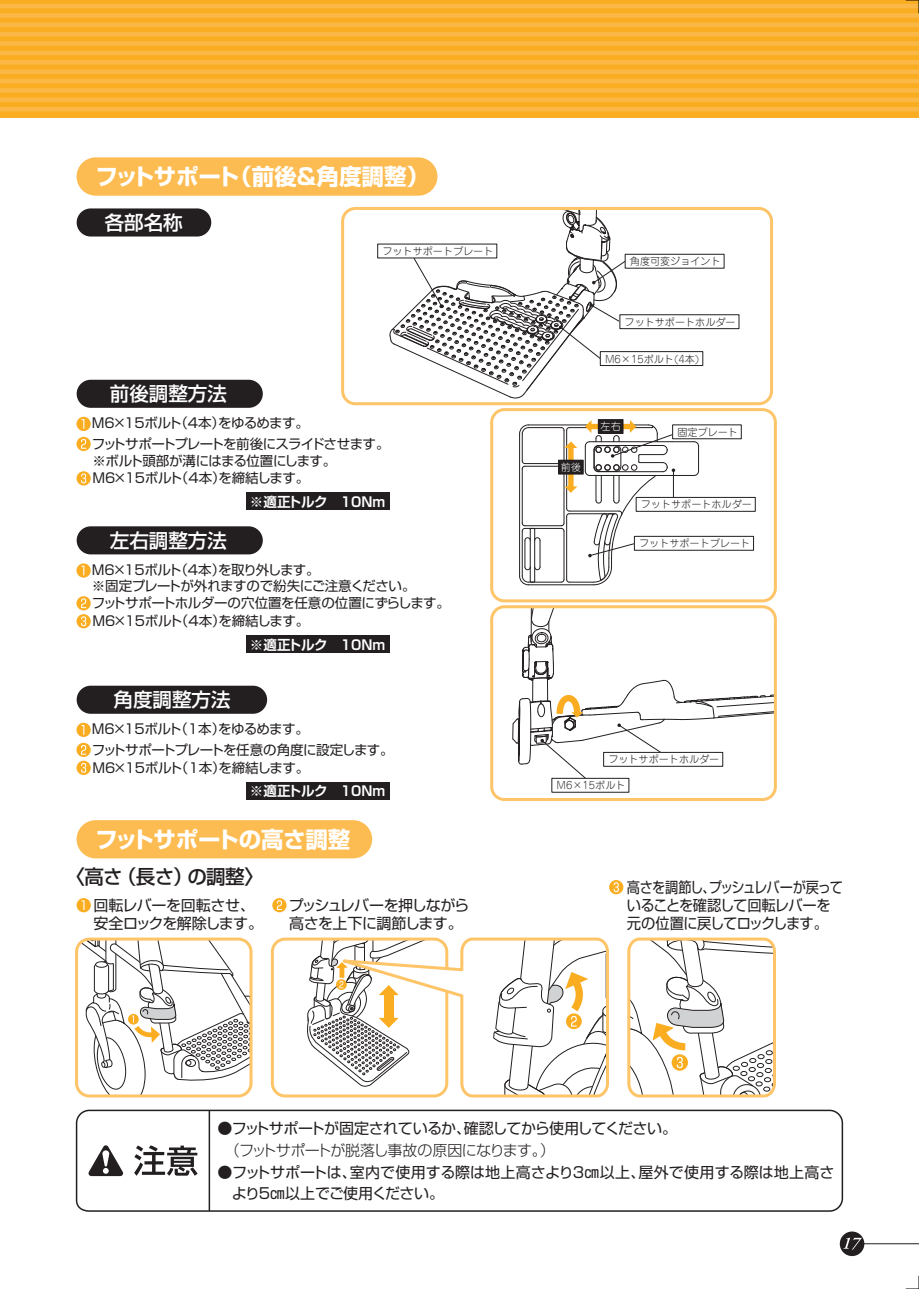
<style>
.page{position:relative;width:919px;height:1289px;background:#fff}
.page>*{position:absolute;margin:0;border:0;box-sizing:border-box;transform-origin:0 0}
.t1{font:700 22.5px "Shin Go Pro";letter-spacing:-.01em;color:#fff}
.t2{font:500 19.5px "Shin Go Pro";color:#fff}
.t3{font:500 19.5px "Shin Go Pro";letter-spacing:-.04em;color:#231f20}
.t4{font:15px/18px "Shin Go Pro";letter-spacing:-.035em;color:#231f20}
.t5{font:15px/21px "Shin Go Pro";letter-spacing:-.005em;color:#231f20}
.t6{font:15px/18px "Shin Go Pro";letter-spacing:-.035em;color:#231f20;scale:.88 1}
.t7{font:300 15px "Shin Go Pro";letter-spacing:-.05em;color:#231f20}
.t8{font:13.5px/17.2px "Shin Go Pro";letter-spacing:-.035em;color:#231f20}
.t9{font:700 13.5px "Shin Go Pro De";color:#fff}
.t10{font:300 10.05px "Jun 101 Pro";color:#231f20}
.t11{font:300 10.05px "Jun 101 Pro";color:#fff}
</style>
<div class="page">
<div style="left:77px;top:820px;width:295px;height:38px;background:#fdbc51;border-radius:19px"></div>
<div style="left:75px;top:937px;width:177px;height:160px;border:3px solid #fec468;border-radius:13px"></div>
<svg style="left:77px;top:939px;width:194px;height:156px"></svg>
<div style="left:271px;top:937px;width:177px;height:160px;border:3px solid #fec468;border-radius:13px"></div>
<svg style="left:316px;top:937px;width:293px;height:161px;background:#fed595"></svg>
<svg style="left:304px;top:939px;width:304px;height:156px"></svg>
<div style="left:77px;top:898px;width:14px;height:14px;background:#faad21;border-radius:50%"></div>
<svg style="left:82px;top:900px;width:2px;height:10px"></svg>
<svg style="left:627px;top:937px;width:149px;height:161px"></svg>
<svg style="left:609px;top:880px;width:14px;height:14px"></svg>
<svg style="left:613px;top:882px;width:5px;height:10px"></svg>
<div style="left:272px;top:898px;width:14px;height:14px;background:#faad21;border-radius:50%"></div>
<svg style="left:277px;top:900px;width:5px;height:10px"></svg>
<div style="left:77px;top:208px;width:134px;height:28px;background:#231f20;border-radius:14px"></div>
<svg style="left:76px;top:417px;width:15px;height:14px"></svg>
<svg style="left:81px;top:419px;width:3px;height:10px"></svg>
<svg style="left:76px;top:437px;width:15px;height:14px"></svg>
<svg style="left:81px;top:439px;width:5px;height:10px"></svg>
<svg style="left:76px;top:471px;width:15px;height:14px"></svg>
<svg style="left:81px;top:473px;width:5px;height:10px"></svg>
<div style="left:77px;top:380px;width:186px;height:28px;background:#231f20;border-radius:14px"></div>
<div style="left:246px;top:492px;width:144px;height:18px;background:#231f20"></div>
<svg style="left:76px;top:563px;width:15px;height:14px"></svg>
<svg style="left:81px;top:565px;width:3px;height:10px"></svg>
<svg style="left:76px;top:596px;width:15px;height:14px"></svg>
<svg style="left:81px;top:598px;width:5px;height:10px"></svg>
<svg style="left:76px;top:614px;width:15px;height:14px"></svg>
<svg style="left:81px;top:616px;width:5px;height:10px"></svg>
<div style="left:77px;top:526px;width:186px;height:28px;background:#231f20;border-radius:14px"></div>
<div style="left:246px;top:635px;width:144px;height:18px;background:#231f20"></div>
<svg style="left:76px;top:722px;width:15px;height:15px"></svg>
<svg style="left:81px;top:725px;width:3px;height:9px"></svg>
<svg style="left:76px;top:742px;width:15px;height:15px"></svg>
<svg style="left:81px;top:745px;width:5px;height:9px"></svg>
<svg style="left:76px;top:760px;width:15px;height:15px"></svg>
<svg style="left:81px;top:763px;width:5px;height:9px"></svg>
<div style="left:77px;top:685px;width:190px;height:28px;background:#231f20;border-radius:14px"></div>
<div style="left:246px;top:782px;width:144px;height:17px;background:#231f20"></div>
<div style="left:77px;top:157px;width:360px;height:39px;background:#fdbc51;border-radius:19px"></div>
<svg style="left:75px;top:1109px;width:768px;height:103px"></svg>
<hr style="left:208px;top:1110px;width:2px;height:100px;background:#231f20">
<svg style="left:88px;top:1145px;width:35px;height:30px"></svg>
<svg style="left:134px;top:1145px;width:63px;height:30px"></svg>
<div style="left:377px;top:244px;width:120px;height:14px;border:1px solid #231f20"></div>
<div style="left:625px;top:254px;width:99px;height:14px;border:1px solid #231f20"></div>
<div style="left:619px;top:314px;width:120px;height:15px;border:1px solid #231f20"></div>
<div style="left:600px;top:351px;width:103px;height:15px;border:1px solid #231f20"></div>
<svg style="left:389px;top:211px;width:237px;height:187px"></svg>
<div style="left:341px;top:207px;width:432px;height:198px;border:3px solid #fec468;border-radius:13px"></div>
<hr style="left:534px;top:529px;width:1px;height:52px;background:#231f20">
<hr style="left:530px;top:529px;width:1px;height:52px;background:#231f20">
<hr style="left:519px;top:434px;width:1px;height:142px;background:#231f20">
<hr style="left:528px;top:584px;width:65px;height:1px;background:#231f20">
<hr style="left:528px;top:424px;width:120px;height:1px;background:#231f20">
<hr style="left:525px;top:463px;width:36px;height:1px;background:#231f20">
<hr style="left:528px;top:427px;width:33px;height:1px;background:#231f20">
<hr style="left:525px;top:525px;width:36px;height:1px;background:#231f20">
<hr style="left:525px;top:466px;width:36px;height:1px;background:#231f20">
<svg style="left:519px;top:424px;width:10px;height:45px"></svg>
<hr style="left:522px;top:469px;width:1px;height:54px;background:#231f20">
<svg style="left:519px;top:537px;width:21px;height:48px"></svg>
<hr style="left:528px;top:582px;width:33px;height:1px;background:#231f20">
<hr style="left:525px;top:528px;width:36px;height:1px;background:#231f20">
<svg style="left:521px;top:522px;width:14px;height:9px"></svg>
<hr style="left:522px;top:531px;width:1px;height:45px;background:#231f20">
<div style="left:490px;top:408px;width:286px;height:194px;border:3px solid #fec468;border-radius:13px"></div>
<div style="left:636px;top:497px;width:119px;height:14px;border:1px solid #231f20"></div>
<div style="left:634px;top:536px;width:119px;height:14px;border:1px solid #231f20"></div>
<svg style="left:560px;top:420px;width:139px;height:165px"></svg>
<div style="left:598px;top:419px;width:25px;height:14px;background:#231f20"></div>
<div style="left:598px;top:419px;width:25px;height:15px;border:1px solid #231f20"></div>
<div style="left:558px;top:460px;width:25px;height:14px;background:#231f20"></div>
<div style="left:490px;top:605px;width:286px;height:196px;border:3px solid #fec468;border-radius:13px"></div>
<svg style="left:512px;top:606px;width:263px;height:173px"></svg>
<div style="left:603px;top:752px;width:119px;height:14px;background:#fff"></div>
<div style="left:603px;top:752px;width:120px;height:14px;border:1px solid #231f20"></div>
<div style="left:551px;top:778px;width:78px;height:14px;border:1px solid #231f20"></div>
<div style="left:0;top:0;width:918px;height:117px;background:#faad21"></div>
<hr style="left:0;top:107px;width:918px;height:4px;background:#fcb847">
<hr style="left:0;top:98px;width:918px;height:4px;background:#fcb847">
<div style="left:0;top:88px;width:918px;height:5px;background:#fcb847"></div>
<hr style="left:0;top:79px;width:918px;height:4px;background:#fcb847">
<div style="left:0;top:69px;width:918px;height:5px;background:#fcb847"></div>
<div style="left:0;top:60px;width:918px;height:5px;background:#fcb847"></div>
<hr style="left:0;top:51px;width:918px;height:4px;background:#fcb847">
<div style="left:0;top:41px;width:918px;height:5px;background:#fcb847"></div>
<hr style="left:0;top:32px;width:918px;height:4px;background:#fcb847">
<hr style="left:0;top:23px;width:918px;height:4px;background:#fcb847">
<div style="left:0;top:13px;width:918px;height:5px;background:#fcb847"></div>
<hr style="left:0;top:4px;width:918px;height:4px;background:#fcb847">
<hr style="left:852px;top:1243px;width:66px;height:1px;background:#231f20">
<div style="left:839px;top:1231px;width:25px;height:24px;background:#231f20;border-radius:50%"></div>
<svg style="left:843px;top:1237px;width:18px;height:12px"></svg>
<svg style="left:905px;top:0;width:14px;height:13px"></svg>
<svg style="left:905px;top:1275px;width:14px;height:14px"></svg>
<h1 class="t1" style="left:96px;top:159px;width:335px">フットサポート（前後＆角度調整）</h1>
<h2 class="t2" style="left:105px;top:206px;width:79px">各部名称</h2>
<h2 class="t2" style="left:110px;top:378px;width:118px">前後調整方法</h2>
<p class="t10" style="left:382px;top:243px;width:112px">フットサポートプレート</p>
<p class="t8" style="left:92px;top:410px;width:299px;line-height:21.1px">M6×15ボルト（4本）をゆるめます。<br>フットサポートプレートを前後にスライドさせます。</p>
<p class="t8" style="left:92px;top:450px;width:246px;line-height:17.9px">※ボルト頭部が溝にはまる位置にします。<br>M6×15ボルト（4本）を締結します。</p>
<h2 class="t2" style="left:110px;top:524px;width:118px">左右調整方法</h2>
<p class="t9" style="left:250px;top:490px;width:137px">※適正トルク　10Nm</p>
<p class="t8" style="left:92px;top:559px;width:360px">M6×15ボルト（4本）を取り外します。<br>※固定プレートが外れますので紛失にご注意ください。<br>フットサポートホルダーの穴位置を任意の位置にずらします。<br>M6×15ボルト（4本）を締結します。</p>
<h2 class="t2" style="left:113px;top:683px;width:118px">角度調整方法</h2>
<p class="t9" style="left:250px;top:633px;width:137px">※適正トルク　10Nm</p>
<p class="t8" style="left:92px;top:716px;width:303px;line-height:21.1px">M6×15ボルト（1本）をゆるめます。<br>フットサポートプレートを任意の角度に設定します。</p>
<p class="t8" style="left:92px;top:757px;width:218px">M6×15ボルト（1本）を締結します。</p>
<p class="t9" style="left:250px;top:780px;width:137px">※適正トルク　10Nm</p>
<h1 class="t1" style="left:95px;top:821px;width:256px">フットサポートの高さ調整</h1>
<h2 class="t3" style="left:65px;top:860px;width:200px">〈高さ（長さ）の調整〉</h2>
<p class="t4" style="left:93px;top:894px;width:171px">回転レバーを回転させ、安全ロックを解除します。</p>
<p class="t4" style="left:289px;top:894px;width:182px">プッシュレバーを押しながら高さを上下に調節します。</p>
<p class="t10" style="left:630px;top:253px;width:92px">角度可変ジョイント</p>
<p class="t10" style="left:624px;top:314px;width:112px">フットサポートホルダー</p>
<p class="t10" style="left:605px;top:351px;width:96px">M6×15ボルト(4本)</p>
<p class="t11" style="left:560px;top:459px;width:22px">前後</p>
<p class="t11" style="left:600px;top:418px;width:22px">左右</p>
<p class="t10" style="left:677px;top:424px;width:62px">固定プレート</p>
<p class="t10" style="left:641px;top:496px;width:112px">フットサポートホルダー</p>
<p class="t10" style="left:639px;top:535px;width:112px">フットサポートプレート</p>
<p class="t10" style="left:608px;top:751px;width:112px">フットサポートホルダー</p>
<p class="t10" style="left:556px;top:777px;width:70px">M6×15ボルト</p>
<p class="t6" style="left:627px;top:876px;width:247px">高さを調節し、プッシュレバーが戻っていることを確認して回転レバーを元の位置に戻してロックします。</p>
<p class="t4" style="left:217px;top:1117px;width:461px">●フットサポートが固定されているか、確認してから使用してください。</p>
<p class="t7" style="left:217px;top:1138px;width:339px">　（フットサポートが脱落し事故の原因になります。）</p>
<p class="t5" style="left:232px;top:1159px;width:604px;text-indent:-15px">●フットサポートは、室内で使用する際は地上高さより3㎝以上、屋外で使用する際は地上高さより5㎝以上でご使用ください。</p>
</div>
